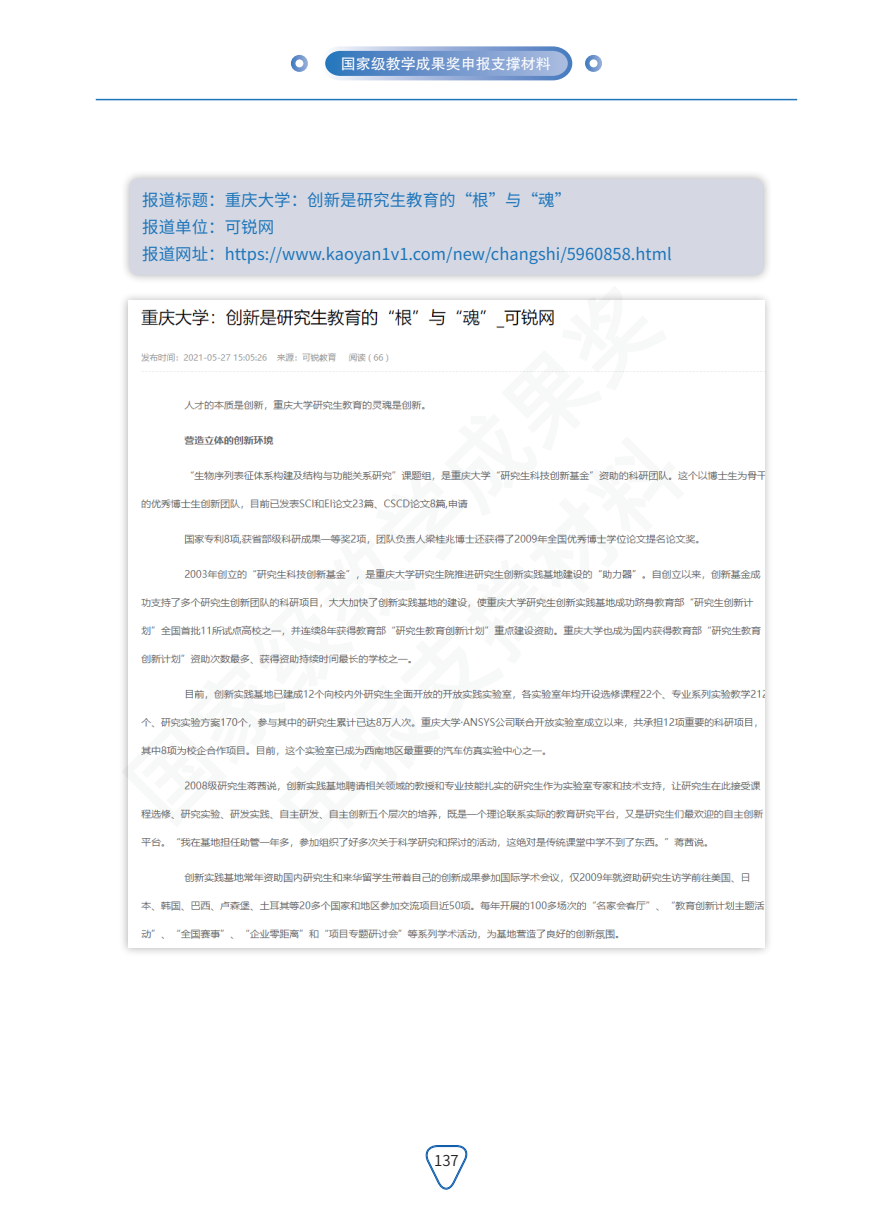
<style>
.page{position:relative;width:893px;height:1212px;background:#fff}
.page>*{position:absolute;margin:0;border:0;box-sizing:border-box;transform-origin:0 0}
.段落样式1{font:16.5px "Source Han Sans SC";color:#1d75ba}
.t1{font:15px "FZHTK GBK1 0";color:#fff}
.t2{font:15px "Source Han Sans SC";color:#231f20}
</style>
<div class="page">
<svg style="left:325px;top:46px;width:248px;height:35px;background:#82a3d2"></svg>
<div style="left:291px;top:55px;width:17px;height:17px;border:4px solid #fff;border-radius:50%"></div>
<div style="left:585px;top:55px;width:17px;height:17px;border:4px solid #fff;border-radius:50%"></div>
<hr style="left:96px;top:99px;width:701px;height:1px;background:#1d75ba">
<svg style="left:425px;top:1145px;width:43px;height:44px"></svg>
<div style="left:119px;top:292px;width:655px;height:665px;background:#231f20;opacity:.35"></div>
<img style="left:128px;top:301px;width:636px;height:647px">
<div style="left:120px;top:170px;width:652px;height:115px;background:#231f20;opacity:.35"></div>
<div style="left:129px;top:179px;width:634px;height:96px;background:#d5d8e3;border-radius:9px"></div>
<p class="t1" style="left:341px;top:55px;width:211px">国家级教学成果奖申报支撑材料</p>
<p class="段落样式1" style="left:142px;top:191px;width:431px">报道标题：重庆大学：创新是研究生教育的“根”与“魂”</p>
<p class="段落样式1" style="left:142px;top:218px;width:134px">报道单位：可锐网</p>
<p class="段落样式1" style="left:142px;top:245px;width:531px">报道网址：https://www.kaoyan1v1.com/new/changshi/5960858.html</p>
<p class="t2" style="left:434px;top:1152px;width:26px">137</p>
</div>
